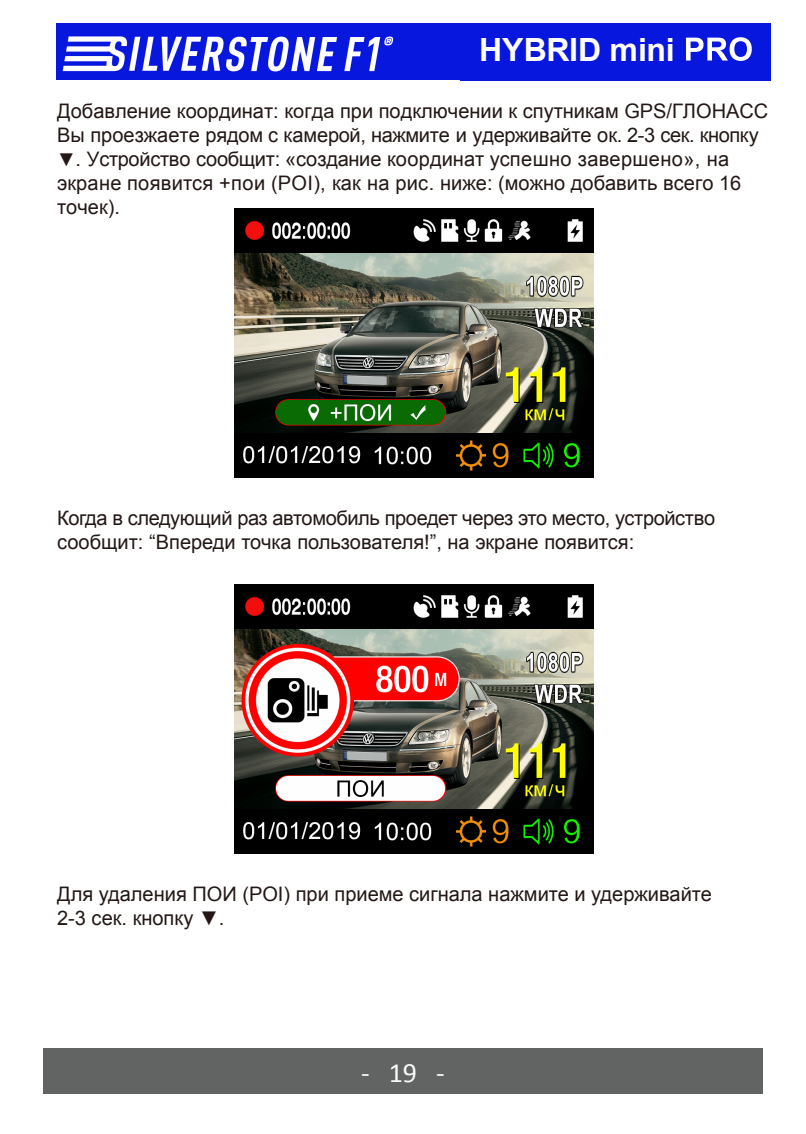
<style>
.page{position:relative;width:806px;height:1134px;background:#fff}
.page>*{position:absolute;margin:0;border:0;box-sizing:border-box;transform-origin:0 0}
.t1{font:700 32px "Arial";letter-spacing:-.005em;color:#fff}
.t2{font:28px "Calibri";color:#f9f9fa}
.t3{font:20px/24px "Arial";color:#231815}
.t4{font:20px/24px "Arial";letter-spacing:-.02em;color:#231815}
.s1{font-size:18.8px}
</style>
<div class="page">
<div style="left:43px;top:1048px;width:719px;height:46px;background:#626363"></div>
<img style="left:234px;top:209px;width:359px;height:269px">
<img style="left:234px;top:585px;width:359px;height:269px">
<img style="left:56px;top:23px;width:714px;height:57px">
<svg style="left:685px;top:37px;width:66px;height:24px"></svg>
<h1 class="t1" style="left:479px;top:28px;width:197px">HYBRID mini</h1>
<p class="t3" style="left:57px;top:100px;width:712px">Добавление координат: когда при подключении к спутникам GPS/ГЛОНАСС<br>Вы проезжаете рядом с камерой, нажмите и удерживайте ок. 2-3 сек. кнопку</p>
<p class="t3" style="left:57px;top:148px;width:685px"><span class="s1">▼</span>. Устройство сообщит: «создание координат успешно завершено», на экране появится +пои (POI), как на рис. ниже: (можно добавить всего 16 точек).</p>
<p class="t4" style="left:57px;top:506px;width:659px">Когда в следующий раз автомобиль проедет через это место, устройство сообщит: “Впереди точка пользователя!”, на экране появится:</p>
<p class="t3" style="left:57px;top:882px;width:656px">Для удаления ПОИ (POI) при приеме сигнала нажмите и удерживайте<br>2-3 сек. кнопку ▼.</p>
<h2 class="t2" style="left:361px;top:1055px;width:85px">- 19 -</h2>
</div>
